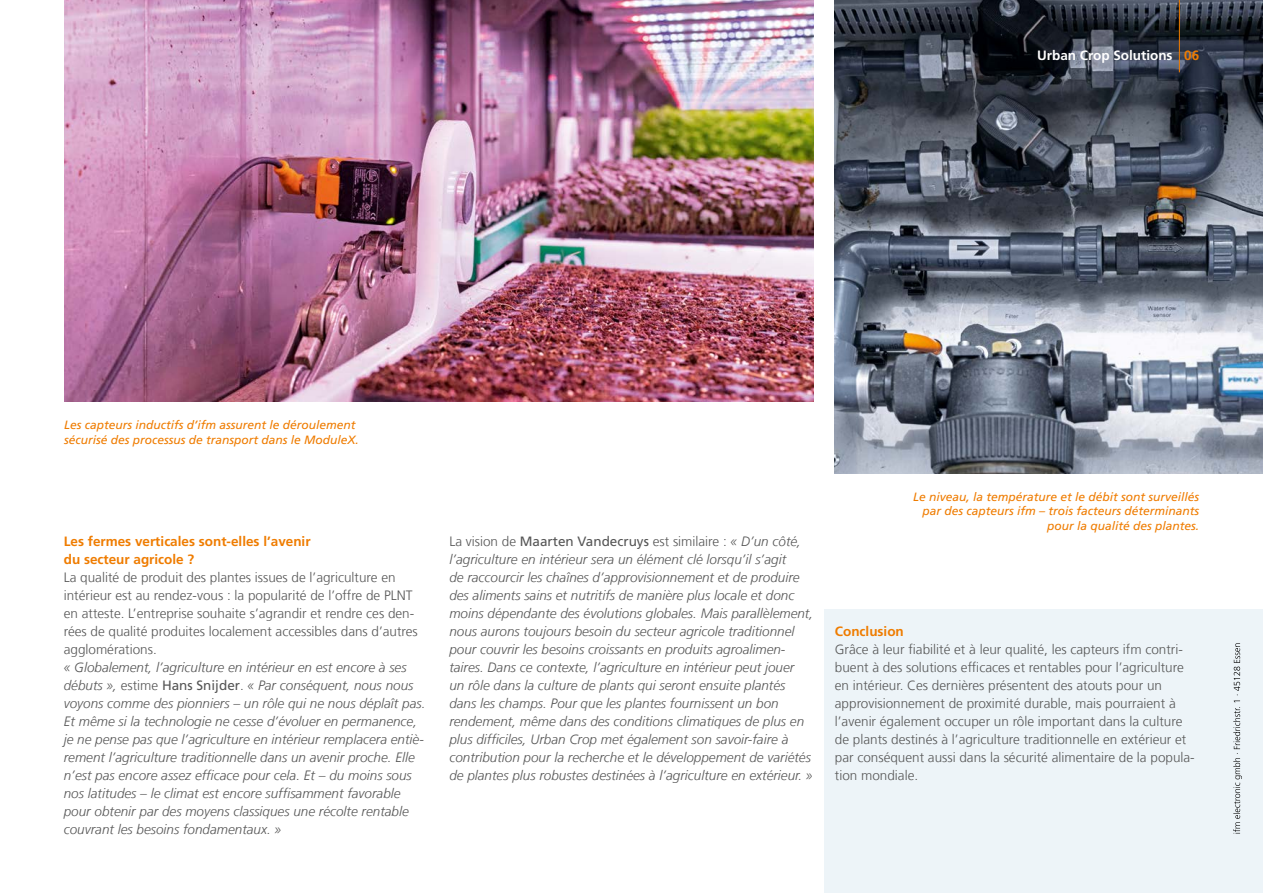
<style>
.page{position:relative;width:1263px;height:893px;background:#fff}
.page>*{position:absolute;margin:0;border:0;box-sizing:border-box;transform-origin:0 0}
.Fließtext_9pt_versch{font:italic 300 13.5px/18px "Frutiger LT Com";color:#565656}
.Fließtext_9pt_versch-2{font:300 13.5px/18px "Frutiger LT Com";color:#565656}
.Fließtext_9pt_headli{font:700 13.5px/18px "Frutiger LT Com";color:#ef7c00}
.Navigation{font:700 13.5px "Frutiger LT Com";color:#fff}
.Seitenzahl_9pt_orang{font:700 13.5px "Frutiger LT Com";color:#ef7c00}
.Bildunterschrift_reb{font:italic 12px/14.9px "Frutiger LT Com";color:#ef7c00;text-align:right}
.Bildunterschrift_lib{font:italic 12px/14.9px "Frutiger LT Com";color:#ef7c00}
.s1{font-style:normal}
.s2{font-weight:400;font-style:normal}
</style>
<div class="page">
<div style="left:824px;top:609px;width:439px;height:284px;background:#edf4f8"></div>
<img style="left:64px;top:0;width:750px;height:401px">
<img style="left:835px;top:0;width:428px;height:474px">
<hr style="left:1179px;top:0;width:1px;height:72px;background:#ef7c00">
<svg style="left:1233px;top:643px;width:9px;height:190px"></svg>
<p class="Navigation" style="left:1037px;top:47px;width:137px">Urban Crop Solutions</p>
<p class="Seitenzahl_9pt_orang" style="left:1184px;top:47px;width:17px">06</p>
<p class="Bildunterschrift_lib" style="left:64px;top:417px;width:296px">Les capteurs inductifs d’ifm assurent le déroulement sécurisé des processus de transport dans le ModuleX.</p>
<p class="Fließtext_9pt_headli" style="left:64px;top:532px;width:248px">Les fermes verticales sont-elles l’avenir du secteur agricole ?</p>
<p class="Fließtext_9pt_versch-2" style="left:64px;top:568px;width:356px">La qualité de produit des plantes issues de l’agriculture en intérieur est au rendez-vous : la popularité de l’offre de PLNT en atteste. L’entreprise souhaite s’agrandir et rendre ces den&shy;rées de qualité produites localement accessibles dans d’autres agglomérations.</p>
<p class="Fließtext_9pt_versch" style="left:64px;top:658px;width:363px">« Globalement, l’agriculture en intérieur en est encore à ses débuts », <span class="s1">estime</span> <span class="s2">Hans Snijder</span><span class="s1">.</span> « Par conséquent, nous nous voyons comme des pionniers – un rôle qui ne nous déplaît pas.<br>Et même si la technologie ne cesse d’évoluer en permanence, je ne pense pas que l’agriculture en intérieur remplacera entiè&shy;rement l’agriculture traditionnelle dans un avenir proche. Elle n’est pas encore assez efficace pour cela. Et – du moins sous nos latitudes – le climat est encore suffisamment favorable pour obtenir par des moyens classiques une récolte rentable couvrant les besoins fondamentaux. »</p>
<p class="Fließtext_9pt_versch" style="left:449px;top:532px;width:365px"><span class="s1">La vision de</span> <span class="s2">Maarten Vandecruys</span> <span class="s1">est similaire :</span> « D’un côté, l’agriculture en intérieur sera un élément clé lorsqu’il s’agit<br>de raccourcir les chaînes d’approvisionnement et de produire des aliments sains et nutritifs de manière plus locale et donc moins dépendante des évolutions globales. Mais parallèlement, nous aurons toujours besoin du secteur agricole traditionnel pour couvrir les besoins croissants en produits agroalimen&shy;taires. Dans ce contexte, l’agriculture en intérieur peut jouer<br>un rôle dans la culture de plants qui seront ensuite plantés dans les champs. Pour que les plantes fournissent un bon rendement, même dans des conditions climatiques de plus en plus difficiles, Urban Crop met également son savoir-faire à contribution pour la recherche et le développement de variétés de plantes plus robustes destinées à l’agriculture en extérieur. »</p>
<p class="Bildunterschrift_reb" style="left:913px;top:489px;width:288px">Le niveau, la température et le débit sont surveillés par des capteurs ifm – trois facteurs déterminants pour la qualité des plantes.</p>
<p class="Fließtext_9pt_headli" style="left:835px;top:622px;width:70px">Conclusion</p>
<p class="Fließtext_9pt_versch-2" style="left:835px;top:640px;width:361px">Grâce à leur fiabilité et à leur qualité, les capteurs ifm contri&shy;buent à des solutions efficaces et rentables pour l’agriculture en intérieur. Ces dernières présentent des atouts pour un approvisionnement de proximité durable, mais pourraient à l’avenir également occuper un rôle important dans la culture de plants destinés à l’agriculture traditionnelle en extérieur et par conséquent aussi dans la sécurité alimentaire de la popula&shy;tion mondiale.</p>
</div>
